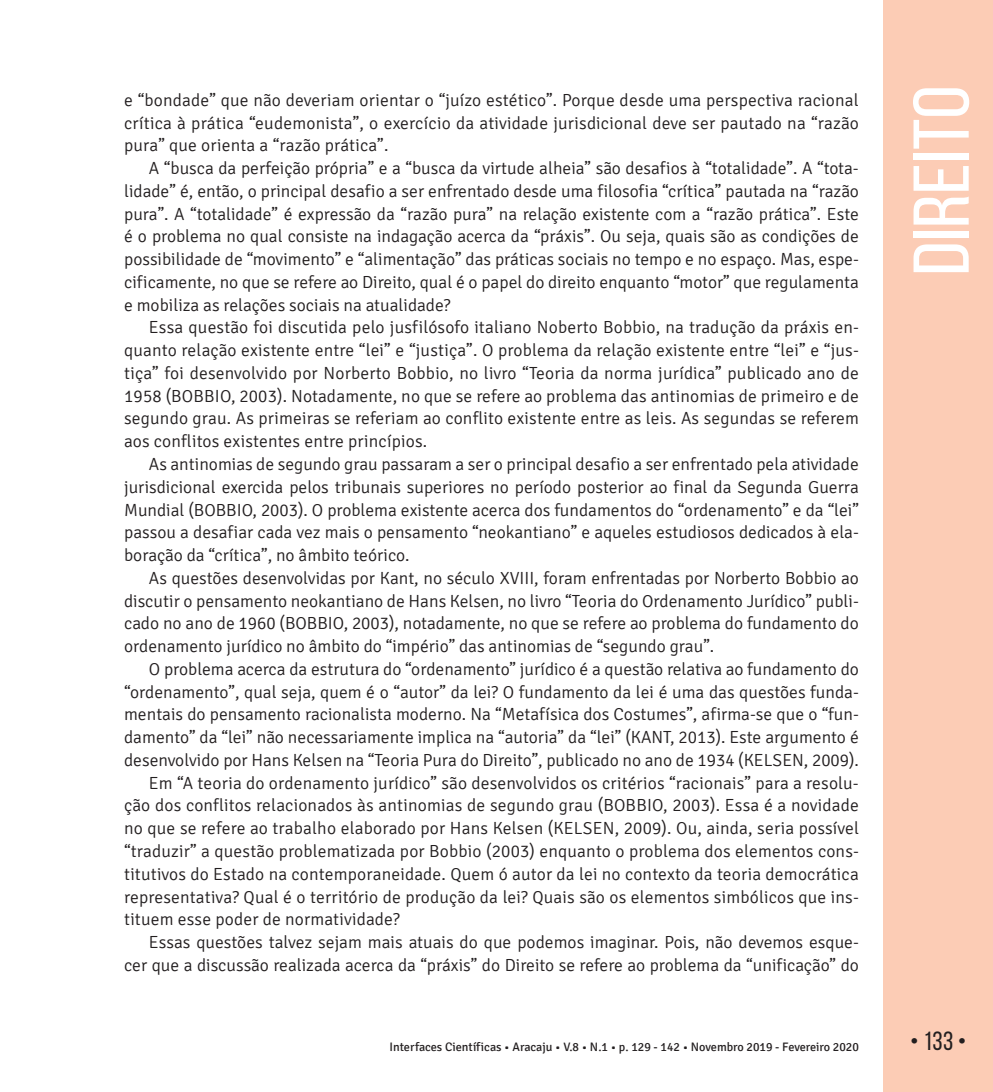
<style>
.page{position:relative;width:993px;height:1092px;background:#fff}
.page>*{position:absolute;margin:0;border:0;box-sizing:border-box;transform-origin:0 0}
.t1{font:78.75px "Bebas Neue";color:#fff;scale:1.09 1}
.t2{font:26.25px "Bebas Neue";color:#231f20}
.t3{font:300 17.5px/22.8px "Signika";color:#231f20;text-align:justify}
.t4{font:12.25px "Signika";color:#231f20}
</style>
<div class="page">
<div style="left:883px;top:0;width:109px;height:1091px;background:#fcccb5"></div>
<p class="t3" style="left:124px;top:89px;width:736px">e “bondade” que não deveriam orientar o “juízo estético”. Porque desde uma perspectiva racional crítica à prática “eudemonista”, o exercício da atividade jurisdicional deve ser pautado na “razão pura” que orienta a “razão prática”.</p>
<p class="t3" style="left:124px;top:157px;width:736px;text-indent:25px">A “busca da perfeição própria” e a “busca da virtude alheia” são desafios à “totalidade”. A “tota&shy;lidade” é, então, o principal desafio a ser enfrentado desde uma filosofia “crítica” pautada na “razão pura”. A “totalidade” é expressão da “razão pura” na relação existente com a “razão prática”. Este é o problema no qual consiste na indagação acerca da “práxis”. Ou seja, quais são as condições de possibilidade de “movimento” e “alimentação” das práticas sociais no tempo e no espaço. Mas, espe&shy;cificamente, no que se refere ao Direito, qual é o papel do direito enquanto “motor” que regulamenta e mobiliza as relações sociais na atualidade?</p>
<p class="t3" style="left:124px;top:316px;width:736px;text-indent:25px">Essa questão foi discutida pelo jusfilósofo italiano Noberto Bobbio, na tradução da práxis en&shy;quanto relação existente entre “lei” e “justiça”. O problema da relação existente entre “lei” e “jus&shy;tiça” foi desenvolvido por Norberto Bobbio, no livro “Teoria da norma jurídica” publicado ano de 1958 (BOBBIO, 2003). Notadamente, no que se refere ao problema das antinomias de primeiro e de segundo grau. As primeiras se referiam ao conflito existente entre as leis. As segundas se referem aos conflitos existentes entre princípios.</p>
<p class="t3" style="left:124px;top:453px;width:736px;text-indent:25px">As antinomias de segundo grau passaram a ser o principal desafio a ser enfrentado pela atividade jurisdicional exercida pelos tribunais superiores no período posterior ao final da Segunda Guerra Mundial (BOBBIO, 2003). O problema existente acerca dos fundamentos do “ordenamento” e da “lei” passou a desafiar cada vez mais o pensamento “neokantiano” e aqueles estudiosos dedicados à ela&shy;boração da “crítica”, no âmbito teórico.</p>
<p class="t3" style="left:124px;top:567px;width:736px;text-indent:25px">As questões desenvolvidas por Kant, no século XVIII, foram enfrentadas por Norberto Bobbio ao discutir o pensamento neokantiano de Hans Kelsen, no livro “Teoria do Ordenamento Jurídico” publi&shy;cado no ano de 1960 (BOBBIO, 2003), notadamente, no que se refere ao problema do fundamento do ordenamento jurídico no âmbito do “império” das antinomias de “segundo grau”.</p>
<p class="t3" style="left:149px;top:658px;width:711px">O problema acerca da estrutura do “ordenamento” jurídico é a questão relativa ao fundamento do</p>
<p class="t3" style="left:124px;top:680px;width:736px">“ordenamento”, qual seja, quem é o “autor” da lei? O fundamento da lei é uma das questões funda-</p>
<p class="t3" style="left:124px;top:703px;width:736px">mentais do pensamento racionalista moderno. Na “Metafísica dos Costumes”, afirma-se que o “fun-</p>
<p class="t3" style="left:124px;top:726px;width:736px">damento” da “lei” não necessariamente implica na “autoria” da “lei” (KANT, 2013). Este argumento é</p>
<p class="t3" style="left:124px;top:749px;width:736px">desenvolvido por Hans Kelsen na “Teoria Pura do Direito”, publicado no ano de 1934 (KELSEN, 2009).</p>
<p class="t3" style="left:149px;top:771px;width:711px">Em “A teoria do ordenamento jurídico” são desenvolvidos os critérios “racionais” para a resolu-</p>
<p class="t3" style="left:124px;top:794px;width:736px">ção dos conflitos relacionados às antinomias de segundo grau (BOBBIO, 2003). Essa é a novidade</p>
<p class="t3" style="left:124px;top:817px;width:736px">no que se refere ao trabalho elaborado por Hans Kelsen (KELSEN, 2009). Ou, ainda, seria possível</p>
<p class="t3" style="left:124px;top:840px;width:736px">“traduzir” a questão problematizada por Bobbio (2003) enquanto o problema dos elementos cons-</p>
<p class="t3" style="left:124px;top:862px;width:736px">titutivos do Estado na contemporaneidade. Quem ó autor da lei no contexto da teoria democrática</p>
<p class="t3" style="left:124px;top:885px;width:736px">representativa? Qual é o território de produção da lei? Quais são os elementos simbólicos que ins-</p>
<p class="t3" style="left:124px;top:908px;width:277px">tituem esse poder de normatividade?</p>
<p class="t3" style="left:149px;top:931px;width:711px">Essas questões talvez sejam mais atuais do que podemos imaginar. Pois, não devemos esque-</p>
<p class="t3" style="left:124px;top:953px;width:736px">cer que a discussão realizada acerca da “práxis” do Direito se refere ao problema da “unificação” do</p>
<h1 class="t1" style="left:898px;top:275px;width:176px;rotate:-90deg">Direito</h1>
<p class="t4" style="left:389px;top:1040px;width:471px">Interfaces Científicas • Aracaju • V.8 • N.1 • p. 129 - 142 • Novembro 2019 - Fevereiro 2020</p>
<h2 class="t2" style="left:909px;top:1026px;width:58px">• 133 •</h2>
</div>
